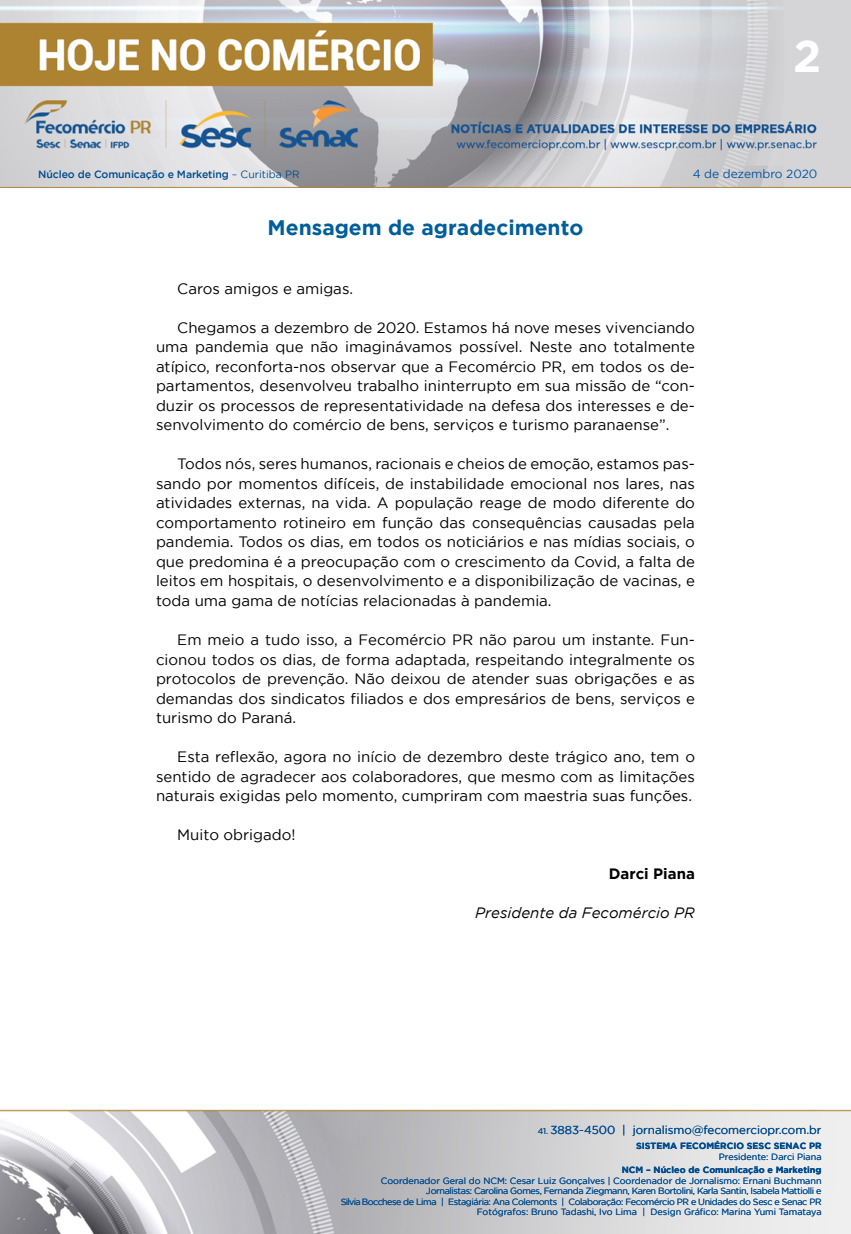
<style>
.page{position:relative;width:851px;height:1234px;background:#fff}
.page>*{position:absolute;margin:0;border:0;box-sizing:border-box;transform-origin:0 0}
.t1{font:700 45px "Gotham";color:#fff}
.t2{font:700 21px "Gotham";color:#005e9b}
.t3{font:15px/19.5px "Gotham";color:#000;text-align:justify}
.t4{font:italic 15px "Gotham";color:#000}
.t5{font:700 15px "Gotham";color:#000}
.t6{font:11.85px "Gotham";color:#00529c}
.t7{font:11.55px "Gotham";color:#004b8d}
.t8{font:500 10.5px "Gotham";letter-spacing:-.01em;color:#004b8d}
.t9{font:9px/10.5px "Gotham";letter-spacing:-.04em;color:#004b8d;text-align:right}
.t10{font:700 9px "Gotham";color:#004b8d}
.t11{font:9px "Gotham";color:#004b8d}
.s1{font-weight:400}
.s2{font-size:8.25px}
</style>
<div class="page">
<img style="left:0;top:0;width:850px;height:188px">
<img style="left:0;top:1109px;width:850px;height:124px">
<h1 class="t1" style="left:793px;top:30px;width:30px">2</h1>
<p class="t8" style="left:38px;top:168px;width:263px">Núcleo de Comunicação e Marketing <span class="s1">– Curitiba PR</span></p>
<p class="t6" style="left:692px;top:168px;width:126px">4 de dezembro 2020</p>
<h2 class="t2" style="left:267px;top:215px;width:317px">Mensagem de agradecimento</h2>
<p class="t3" style="left:177px;top:278px;width:177px">Caros amigos e amigas.</p>
<p class="t3" style="left:156px;top:317px;width:540px;text-indent:21px">Chegamos a dezembro de 2020. Estamos há nove meses vivenciando uma pandemia que não imaginávamos possível. Neste ano totalmente atípico, reconforta-nos observar que a Fecomércio PR, em todos os de&shy;partamentos, desenvolveu trabalho ininterrupto em sua missão de “con&shy;duzir os processos de representatividade na defesa dos interesses e de&shy;senvolvimento do comércio de bens, serviços e turismo paranaense”.</p>
<p class="t3" style="left:156px;top:454px;width:540px;text-indent:21px">Todos nós, seres humanos, racionais e cheios de emoção, estamos pas&shy;sando por momentos difíceis, de instabilidade emocional nos lares, nas atividades externas, na vida. A população reage de modo diferente do comportamento rotineiro em função das consequências causadas pela pandemia. Todos os dias, em todos os noticiários e nas mídias sociais, o que predomina é a preocupação com o crescimento da Covid, a falta de leitos em hospitais, o desenvolvimento e a disponibilização de vacinas, e toda uma gama de notícias relacionadas à pandemia.</p>
<p class="t3" style="left:156px;top:629px;width:540px;text-indent:21px">Em meio a tudo isso, a Fecomércio PR não parou um instante. Fun&shy;cionou todos os dias, de forma adaptada, respeitando integralmente os protocolos de prevenção. Não deixou de atender suas obrigações e as demandas dos sindicatos filiados e dos empresários de bens, serviços e turismo do Paraná.</p>
<p class="t3" style="left:156px;top:746px;width:540px;text-indent:21px">Esta reflexão, agora no início de dezembro deste trágico ano, tem o sentido de agradecer aos colaboradores, que mesmo com as limitações naturais exigidas pelo momento, cumpriram com maestria suas funções.</p>
<p class="t3" style="left:177px;top:824px;width:120px">Muito obrigado!</p>
<p class="t5" style="left:608px;top:865px;width:88px">Darci Piana</p>
<p class="t4" style="left:475px;top:904px;width:221px">Presidente da Fecomércio PR</p>
<p class="t7" style="left:537px;top:1123px;width:285px"><span class="s2">41.</span> 3883-4500 | jornalismo@fecomerciopr.com.br</p>
<p class="t10" style="left:636px;top:1140px;width:187px">SISTEMA FECOMÉRCIO SESC SENAC PR</p>
<p class="t11" style="left:718px;top:1151px;width:104px">Presidente: Darci Piana</p>
<p class="t10" style="left:621px;top:1164px;width:201px">NCM – Núcleo de Comunicação e Marketing</p>
<p class="t9" style="left:341px;top:1174px;width:482px">Coordenador Geral do NCM: Cesar Luiz Gonçalves | Coordenador de Jornalismo: Ernani Buchmann Jornalistas: Carolina Gomes, Fernanda Ziegmann, Karen Bortolini, Karla Santin, Isabela Mattiolli e<br>Silvia Bocchese de Lima | Estagiária: Ana Colemonts | Colaboração: Fecomércio PR e Unidades do Sesc e Senac PR Fotógrafos: Bruno Tadashi, Ivo Lima | Design Gráfico: Marina Yumi Tamataya</p>
</div>
